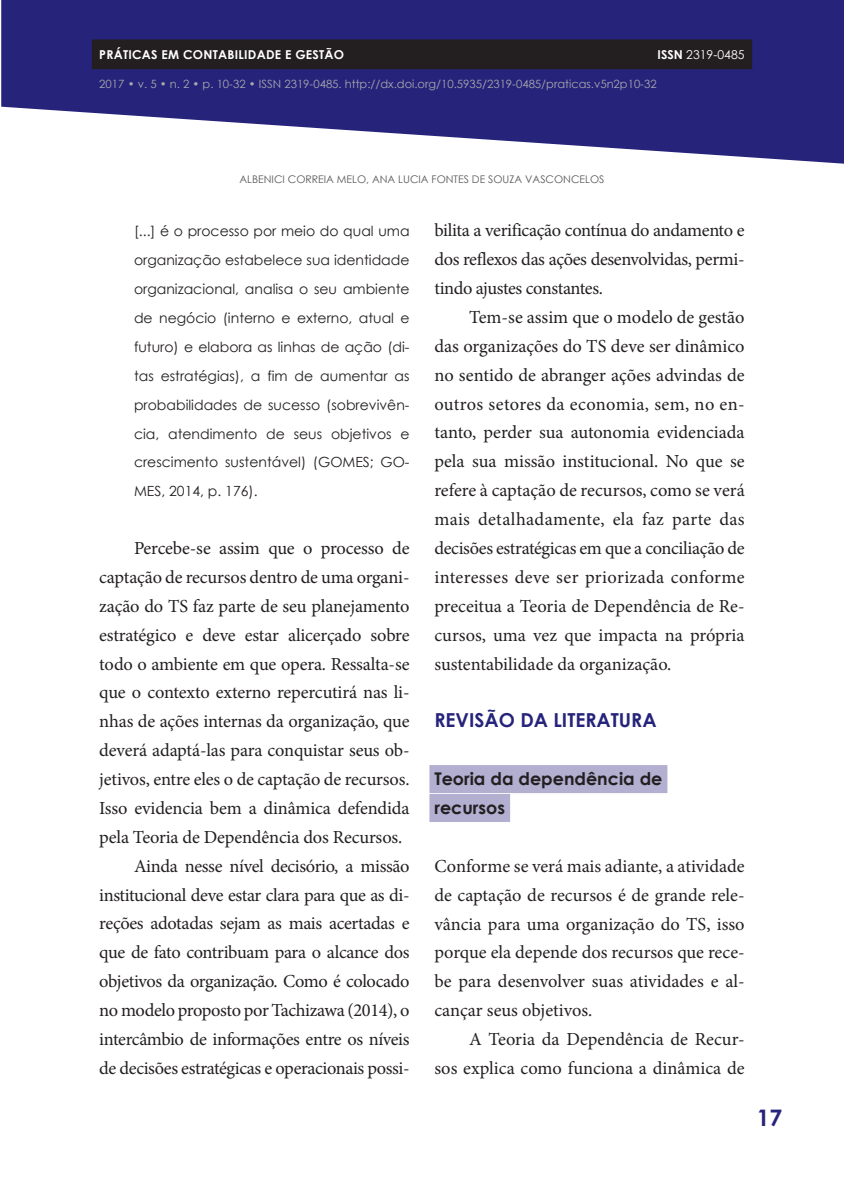
<style>
.page{position:relative;width:844px;height:1191px;background:#fff}
.page>*{position:absolute;margin:0;border:0;box-sizing:border-box;transform-origin:0 0}
.t1{font:700 22.75px "Century Gothic";color:#26237b}
.t2{font:700 19.25px "Century Gothic";color:#26237b}
.t3{font:18.38px/28.9px "Minion Pro";letter-spacing:-.015em;color:#231f20;text-align:justify}
.t4{font:700 17.5px/28.9px "Century Gothic";color:#231f20}
.t5{font:14px/28.9px "Century Gothic";color:#231f20;text-align:justify}
.t6{font:700 12.25px "Century Gothic";letter-spacing:.02em;color:#fff}
.t7{font:12.25px "Century Gothic";color:#fff}
.t8{font:11.38px "Century Gothic";color:#a8a9ad}
.t9{font:10.5px "Century Gothic";color:#57585a}
.s1{font-weight:700}
</style>
<div class="page">
<svg style="left:1px;top:0;width:842px;height:164px;fill:#26237b"></svg>
<div style="left:92px;top:39px;width:660px;height:30px;background:#231f20"></div>
<div style="left:429px;top:765px;width:238px;height:28px;background:#b2afd1"></div>
<div style="left:429px;top:794px;width:81px;height:28px;background:#b2afd1"></div>
<p class="t6" style="left:99px;top:45px;width:246px">PRÁTICAS EM CONTABILIDADE E GESTÃO</p>
<p class="t7" style="left:657px;top:46px;width:88px"><span class="s1">ISSN</span> 2319-0485</p>
<p class="t8" style="left:99px;top:76px;width:558px">2017 • v. 5 • n. 2 • p. 10-32 • ISSN 2319-0485. http://dx.doi.org/10.5935/2319-0485/praticas.v5n2p10-32</p>
<p class="t9" style="left:239px;top:172px;width:366px">ALBENICI CORREIA MELO, ANA LUCIA FONTES DE SOUZA VASCONCELOS</p>
<p class="t5" style="left:134px;top:217px;width:277px">[...] é o processo por meio do qual uma organização estabelece sua identidade organizacional, analisa o seu ambiente de negócio (interno e externo, atual e futuro) e elabora as linhas de ação (di&shy;tas estratégias), a fim de aumentar as probabilidades de sucesso (sobrevivên&shy;cia, atendimento de seus objetivos e crescimento sustentável) (GOMES; GO-MES, 2014, p. 176).</p>
<p class="t3" style="left:134px;top:534px;width:277px">Percebe-se assim que o processo de</p>
<p class="t3" style="left:99px;top:563px;width:312px">captação de recursos dentro de uma organi-</p>
<p class="t3" style="left:99px;top:591px;width:312px">zação do TS faz parte de seu planejamento</p>
<p class="t3" style="left:99px;top:620px;width:312px">estratégico e deve estar alicerçado sobre</p>
<p class="t3" style="left:99px;top:649px;width:312px">todo o ambiente em que opera. Ressalta-se</p>
<p class="t3" style="left:99px;top:678px;width:312px">que o contexto externo repercutirá nas li-</p>
<p class="t3" style="left:99px;top:707px;width:312px">nhas de ações internas da organização, que</p>
<p class="t3" style="left:99px;top:736px;width:312px">deverá adaptá-las para conquistar seus ob-</p>
<p class="t3" style="left:99px;top:765px;width:312px">jetivos, entre eles o de captação de recursos.</p>
<p class="t3" style="left:99px;top:793px;width:312px">Isso evidencia bem a dinâmica defendida</p>
<p class="t3" style="left:99px;top:822px;width:304px">pela Teoria de Dependência dos Recursos.</p>
<p class="t3" style="left:134px;top:851px;width:277px">Ainda nesse nível decisório, a missão</p>
<p class="t3" style="left:99px;top:880px;width:312px">institucional deve estar clara para que as di-</p>
<p class="t3" style="left:99px;top:909px;width:312px">reções adotadas sejam as mais acertadas e</p>
<p class="t3" style="left:99px;top:938px;width:312px">que de fato contribuam para o alcance dos</p>
<p class="t3" style="left:99px;top:967px;width:312px">objetivos da organização. Como é colocado</p>
<p class="t3" style="left:99px;top:996px;width:312px">no modelo proposto por Tachizawa (2014), o</p>
<p class="t3" style="left:99px;top:1024px;width:312px">intercâmbio de informações entre os níveis</p>
<p class="t3" style="left:99px;top:1053px;width:312px">de decisões estratégicas e operacionais possi-</p>
<p class="t3" style="left:434px;top:216px;width:312px">bilita a verificação contínua do andamento e dos reflexos das ações desenvolvidas, permi&shy;tindo ajustes constantes.</p>
<p class="t3" style="left:434px;top:303px;width:312px;text-indent:35px">Tem-se assim que o modelo de gestão das organizações do TS deve ser dinâmico no sentido de abranger ações advindas de outros setores da economia, sem, no en&shy;tanto, perder sua autonomia evidenciada pela sua missão institucional. No que se refere à captação de recursos, como se verá mais detalhadamente, ela faz parte das decisões estratégicas em que a conciliação de interesses deve ser priorizada conforme preceitua a Teoria de Dependência de Re&shy;cursos, uma vez que impacta na própria sustentabilidade da organização.</p>
<p class="t2" style="left:434px;top:706px;width:224px">REVISÃO DA LITERATURA</p>
<p class="t4" style="left:434px;top:763px;width:229px">Teoria da dependência de recursos</p>
<p class="t3" style="left:434px;top:851px;width:312px">Conforme se verá mais adiante, a atividade de captação de recursos é de grande rele&shy;vância para uma organização do TS, isso porque ela depende dos recursos que rece&shy;be para desenvolver suas atividades e al&shy;cançar seus objetivos.</p>
<p class="t3" style="left:434px;top:1024px;width:312px;text-align:right">A Teoria da Dependência de Recur-<br>sos explica como funciona a dinâmica de</p>
<p class="t1" style="left:756px;top:1100px;width:27px">17</p>
</div>
